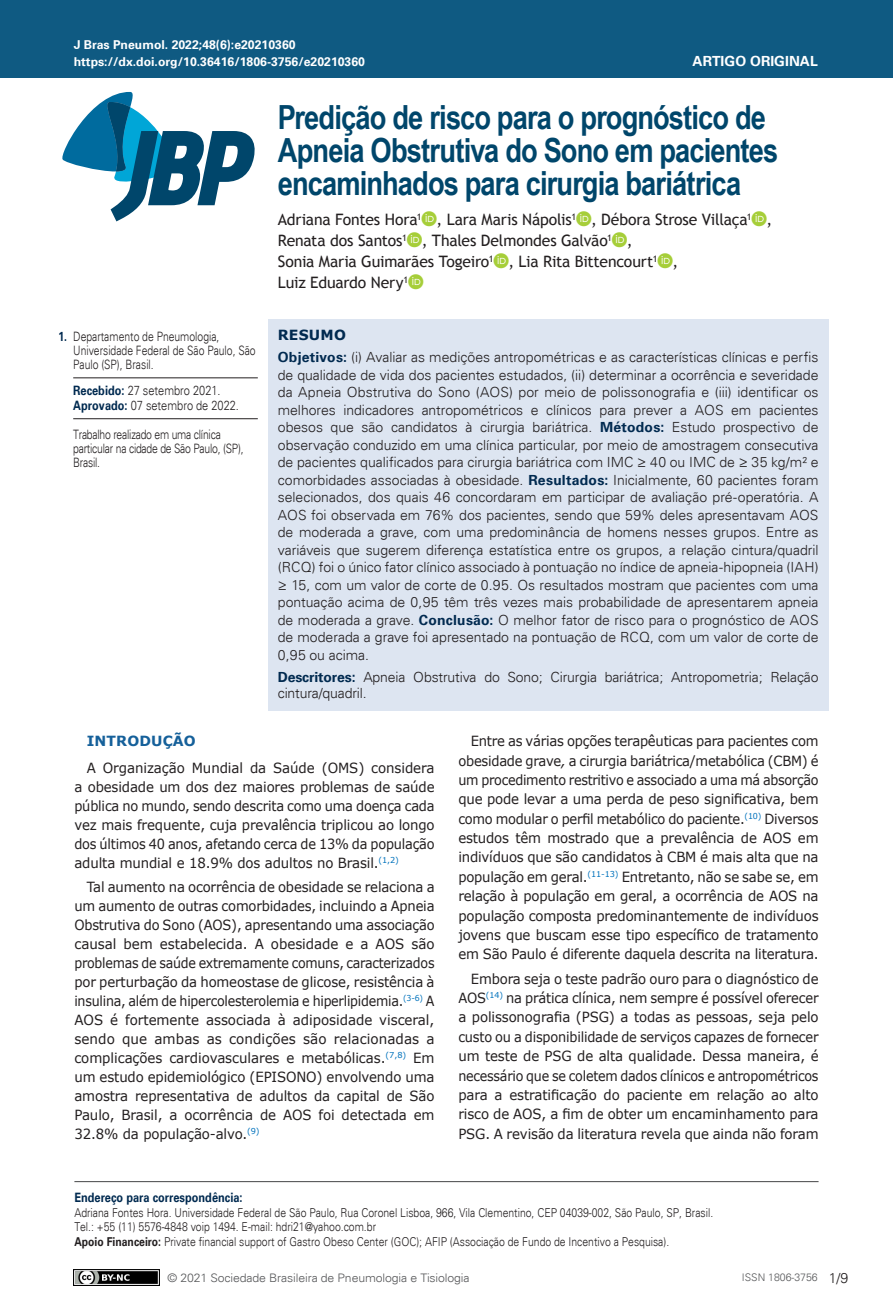
<style>
.page{position:relative;width:893px;height:1315px;background:#fff}
.page>*{position:absolute;margin:0;border:0;box-sizing:border-box;transform-origin:0 0}
.ArticleTitle{font:700 33.25px/33.2px "Arial Narrow";letter-spacing:-.025em;color:#00466b}
.Authors{font:15.75px/21px "Trebuchet MS";letter-spacing:-.015em;color:#231f20}
.Paragraph{font:14px/19.4px "Verdana";letter-spacing:-.01em;color:#231f20;text-align:justify;scale:.94 1}
.Abstract{font:300 14px/17.5px "Univers";color:#231f20;text-align:justify}
.Paragraph-2{font:14px/19.1px "Verdana";letter-spacing:-.01em;color:#231f20;text-align:justify;scale:.95 1}
.Keywords{font:300 14px/16.8px "Univers";letter-spacing:-.01em;color:#231f20}
.t1{font:700 14px "Univers";color:#fff}
.Heading1{font:700 14px "Verdana";letter-spacing:.01em;color:#15609a}
.AbstractTitle{font:700 14px "Verdana";letter-spacing:.015em;color:#012a50}
.Affiliations{font:300 12.95px/14px "Univers";color:#231f20;scale:.8 1}
.fnArticleOther{font:300 12.95px/14px "Univers";letter-spacing:-.02em;color:#231f20;scale:.8 1}
.History{font:300 12.95px/14.9px "Univers";color:#231f20;scale:.85 1}
.CorrespondenceTitle{font:700 12.95px "Univers";color:#012a50;scale:.85 1}
.Correspondence{font:300 12.25px/14.7px "Univers";color:#231f20;scale:.85 1}
.fnSupported-by{font:300 12.25px "Univers";color:#231f20;scale:.85 1}
.t2{font:700 12.25px "Univers";color:#fff}
.t3{font:300 11.72px "Univers";letter-spacing:-.01em;color:#57585a;scale:1.04 1}
.t4{font:300 10.5px "Univers";color:#57585a}
.s1{font-weight:700;color:#012a50}
.s2{font-style:italic}
.s3{font-weight:700}
</style>
<div class="page">
<div style="left:0;top:0;width:892px;height:78px;background:#0f5a82"></div>
<svg style="left:62px;top:91px;width:193px;height:130px"></svg>
<img style="left:74px;top:1269px;width:86px;height:16px">
<div style="left:268px;top:319px;width:560px;height:391px;background:#dde5f1"></div>
<hr style="left:73px;top:377px;width:185px;height:1px;background:#231f20">
<hr style="left:73px;top:418px;width:185px;height:1px;background:#231f20">
<hr style="left:74px;top:1181px;width:745px;height:1px;background:#454647">
<p class="t2" style="left:74px;top:38px;width:223px">J Bras Pneumol. 2022;48(6):e20210360</p>
<p class="t2" style="left:74px;top:54px;width:293px">https://dx.doi.org/10.36416/1806-3756/e20210360</p>
<p class="t1" style="left:693px;top:53px;width:127px">ARTIGO ORIGINAL</p>
<p class="Affiliations" style="left:73px;top:329px;width:230px;text-indent:-15px"><span class="s1">1.</span> Departamento de Pneumologia,<br>Universidade Federal de São Paulo, São<br>Paulo (SP), Brasil.</p>
<p class="History" style="left:73px;top:383px;width:197px"><span class="s1">Recebido:</span> 27 setembro 2021.<br><span class="s1">Aprovado:</span> 07 setembro de 2022.</p>
<p class="fnArticleOther" style="left:73px;top:427px;width:214px">Trabalho realizado em uma clínica particular na cidade de São Paulo, (SP),<br>Brasil.</p>
<p class="ArticleTitle" style="left:278px;top:99px;width:502px">Predição de risco para o prognóstico de<br>Apneia Obstrutiva do Sono em pacientes encaminhados para cirurgia bariátrica</p>
<p class="Authors" style="left:278px;top:209px;width:496px">Adriana Fontes Hora<sup>1</sup> , Lara Maris Nápolis<sup>1</sup> , Débora Strose Villaça<sup>1</sup> , Renata dos Santos<sup>1</sup> , Thales Delmondes Galvão<sup>1</sup> ,<br>Sonia Maria Guimarães Togeiro<sup>1</sup> , Lia Rita Bittencourt<sup>1</sup> ,<br>Luiz Eduardo Nery<sup>1</sup></p>
<p class="AbstractTitle" style="left:278px;top:325px;width:70px">RESUMO</p>
<p class="Abstract" style="left:278px;top:348px;width:542px"><span class="s1">Objetivos:</span> (i) Avaliar as medições antropométricas e as características clínicas e perfis de qualidade de vida dos pacientes estudados, (ii) determinar a ocorrência e severidade da Apneia Obstrutiva do Sono (AOS) por meio de polissonografia e (iii) identificar os melhores indicadores antropométricos e clínicos para prever a AOS em pacientes obesos que são candidatos à cirurgia bariátrica. <span class="s1">Métodos:</span> Estudo prospectivo de observação conduzido em uma clínica particular, por meio de amostragem consecutiva de pacientes qualificados para cirurgia bariátrica com IMC ≥ 40 ou IMC de ≥ 35 kg/m² e comorbidades associadas à obesidade. <span class="s1">Resultados:</span> Inicialmente, 60 pacientes foram selecionados, dos quais 46 concordaram em participar de avaliação pré-operatória. A AOS foi observada em 76% dos pacientes, sendo que 59% deles apresentavam AOS de moderada a grave, com uma predominância de homens nesses grupos. Entre as variáveis que sugerem diferença estatística entre os grupos, a relação cintura/quadril (RCQ) foi o único fator clínico associado à pontuação no índice de apneia-hipopneia (IAH) ≥ 15, com um valor de corte de 0.95. Os resultados mostram que pacientes com uma pontuação acima de 0,95 têm três vezes mais probabilidade de apresentarem apneia de moderada a grave. <span class="s1">Conclusão:</span> O melhor fator de risco para o prognóstico de AOS de moderada a grave foi apresentado na pontuação de RCQ, com um valor de corte de 0,95 ou acima.</p>
<p class="Keywords" style="left:278px;top:668px;width:542px"><span class="s1">Descritores:</span> Apneia Obstrutiva do Sono; Cirurgia bariátrica; Antropometria; Relação cintura/quadril.</p>
<p class="Heading1" style="left:87px;top:731px;width:111px">INTRODUÇÃO</p>
<p class="Paragraph-2" style="left:74px;top:758px;width:381px;text-indent:12px">A Organização Mundial da Saúde (OMS) considera a obesidade um dos dez maiores problemas de saúde pública no mundo, sendo descrita como uma doença cada vez mais frequente, cuja prevalência triplicou ao longo dos últimos 40 anos, afetando cerca de 13% da população adulta mundial e 18.9% dos adultos no Brasil.<sup>(1,2)</sup></p>
<p class="Paragraph" style="left:74px;top:877px;width:385px;text-indent:12px">Tal aumento na ocorrência de obesidade se relaciona a um aumento de outras comorbidades, incluindo a Apneia Obstrutiva do Sono (AOS), apresentando uma associação causal bem estabelecida. A obesidade e a AOS são problemas de saúde extremamente comuns, caracterizados por perturbação da homeostase de glicose, resistência à insulina, além de hipercolesterolemia e hiperlipidemia.<sup>(3-6)</sup> A AOS é fortemente associada à adiposidade visceral, sendo que ambas as condições são relacionadas a complicações cardiovasculares e metabólicas.<sup>(7,8)</sup> Em um estudo epidemiológico (EPISONO) envolvendo uma amostra representativa de adultos da capital de São Paulo, Brasil, a ocorrência de AOS foi detectada em 32.8% da população-alvo.<sup>(9)</sup></p>
<p class="Paragraph" style="left:458px;top:731px;width:385px;text-indent:12px">Entre as várias opções terapêuticas para pacientes com obesidade grave<span class="s2">,</span> a cirurgia bariátrica/metabólica (CBM) é um procedimento restritivo e associado a uma má absorção que pode levar a uma perda de peso significativa, bem como modular o perfil metabólico do paciente.<sup>(10)</sup> Diversos estudos têm mostrado que a prevalência de AOS em indivíduos que são candidatos à CBM é mais alta que na população em geral.<sup>(11-13)</sup> Entretanto, não se sabe se, em relação à população em geral, a ocorrência de AOS na população composta predominantemente de indivíduos jovens que buscam esse tipo específico de tratamento em São Paulo é diferente daquela descrita na literatura.</p>
<p class="Paragraph" style="left:458px;top:969px;width:385px;text-indent:12px">Embora seja o teste padrão ouro para o diagnóstico de AOS<sup>(14)</sup> na prática clínica, nem sempre é possível oferecer a polissonografia (PSG) a todas as pessoas, seja pelo custo ou a disponibilidade de serviços capazes de fornecer um teste de PSG de alta qualidade. Dessa maneira, é necessário que se coletem dados clínicos e antropométricos para a estratificação do paciente em relação ao alto risco de AOS, a fim de obter um encaminhamento para PSG. A revisão da literatura revela que ainda não foram</p>
<p class="CorrespondenceTitle" style="left:74px;top:1189px;width:199px">Endereço para correspondência:</p>
<p class="Correspondence" style="left:74px;top:1204px;width:753px">Adriana Fontes Hora. Universidade Federal de São Paulo, Rua Coronel Lisboa, 966, Vila Clementino, CEP 04039-002, São Paulo, SP, Brasil.<br>Tel.: +55 (11) 5576-4848 voip 1494. E-mail: hdri21@yahoo.com.br</p>
<p class="fnSupported-by" style="left:74px;top:1234px;width:701px"><span class="s3">Apoio Financeiro:</span> Private financial support of Gastro Obeso Center (GOC); AFIP (Associação de Fundo de Incentivo a Pesquisa).</p>
<p class="t3" style="left:168px;top:1270px;width:292px">© 2021 Sociedade Brasileira de Pneumologia e Tisiologia</p>
<p class="t4" style="left:742px;top:1271px;width:77px">ISSN 1806-3756</p>
<p class="Abstract" style="left:829px;top:1269px;width:21px">1/9</p>
</div>
